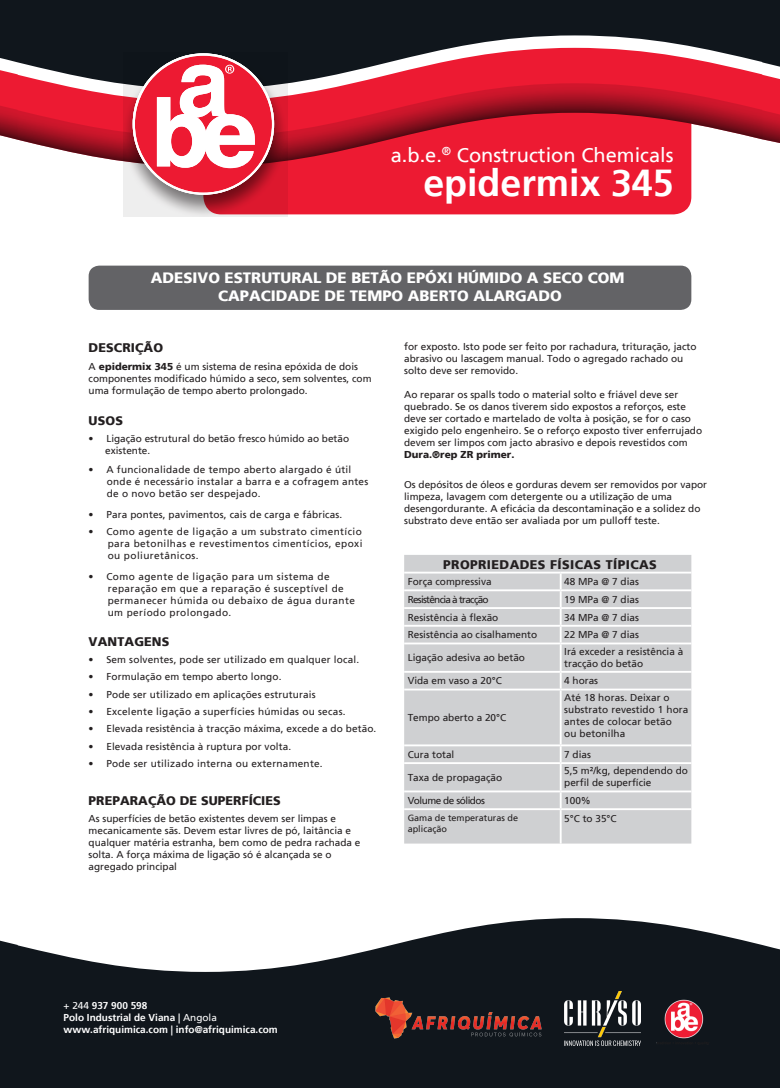
<style>
.page{position:relative;width:780px;height:1088px;background:#fff}
.page>*{position:absolute;margin:0;border:0;box-sizing:border-box;transform-origin:0 0}
.t1{font:700 37.5px "Frutiger LT";color:#fff}
.t2{font:20px "Frutiger LT";color:#fff}
.t3{font:900 15px/18px "Frutiger LT";color:#fff;text-align:center}
.t4{font:900 12.5px "Frutiger LT";letter-spacing:.01em;color:#231f20}
.t5{font:900 12.5px "Frutiger LT";letter-spacing:.03em;color:#231f20}
.t6{font:10px/12px "Frutiger LT";color:#231f20}
.t7{font:10px/12px "Frutiger LT";letter-spacing:.025em;color:#231f20}
.t8{font:10px/12px "Frutiger LT";letter-spacing:.04em;color:#231f20}
.t9{font:700 10px/12px "Frutiger LT";color:#fff}
.t10{font:10px "Frutiger LT";letter-spacing:-.075em;color:#231f20}
.t11{font:900 10px "Frutiger LT";color:#231f20}
.t12{font:10px "Frutiger LT";letter-spacing:-.05em;color:#231f20}
.t13{font:9.12px/10.9px "Frutiger LT";color:#231f20}
.s1{font-weight:900}
.s2{font-weight:400}
</style>
<div class="page">
<div style="left:203px;top:105px;width:488px;height:109px;background:#ed1a32;border-radius:18px"></div>
<svg style="left:0;top:89px;width:780px;height:78px"></svg>
<svg style="left:0;top:0;width:780px;height:89px;background:#59313a"></svg>
<div style="left:89px;top:266px;width:602px;height:44px;background:#636366;border-radius:11px"></div>
<svg style="left:0;top:918px;width:780px;height:170px;fill:#10161c"></svg>
<svg style="left:123px;top:52px;width:164px;height:165px"></svg>
<svg style="left:133px;top:53px;width:141px;height:142px"></svg>
<div style="left:404px;top:555px;width:287px;height:288px;background:#cfd0d2"></div>
<hr style="left:404px;top:572px;width:156px;height:1px;background:#fff">
<hr style="left:560px;top:572px;width:131px;height:1px;background:#fff">
<hr style="left:404px;top:589px;width:156px;height:2px;background:#fff">
<hr style="left:560px;top:589px;width:131px;height:2px;background:#fff">
<hr style="left:404px;top:607px;width:156px;height:2px;background:#fff">
<hr style="left:560px;top:607px;width:131px;height:2px;background:#fff">
<hr style="left:404px;top:625px;width:156px;height:2px;background:#fff">
<hr style="left:560px;top:625px;width:131px;height:2px;background:#fff">
<svg style="left:559px;top:573px;width:2px;height:69px"></svg>
<hr style="left:404px;top:642px;width:156px;height:2px;background:#fff">
<hr style="left:560px;top:642px;width:131px;height:2px;background:#fff">
<hr style="left:559px;top:644px;width:2px;height:27px;background:#fff">
<hr style="left:404px;top:671px;width:156px;height:2px;background:#fff">
<hr style="left:560px;top:671px;width:131px;height:2px;background:#fff">
<svg style="left:559px;top:673px;width:2px;height:15px"></svg>
<hr style="left:404px;top:688px;width:156px;height:2px;background:#fff">
<hr style="left:560px;top:688px;width:131px;height:2px;background:#fff">
<hr style="left:559px;top:690px;width:2px;height:54px;background:#fff">
<hr style="left:404px;top:744px;width:156px;height:2px;background:#fff">
<hr style="left:560px;top:744px;width:131px;height:2px;background:#fff">
<svg style="left:559px;top:746px;width:2px;height:16px"></svg>
<hr style="left:404px;top:762px;width:156px;height:2px;background:#fff">
<hr style="left:560px;top:762px;width:131px;height:2px;background:#fff">
<hr style="left:559px;top:764px;width:2px;height:26px;background:#fff">
<hr style="left:404px;top:790px;width:156px;height:2px;background:#fff">
<hr style="left:560px;top:790px;width:131px;height:2px;background:#fff">
<svg style="left:559px;top:792px;width:2px;height:16px"></svg>
<hr style="left:404px;top:808px;width:156px;height:2px;background:#fff">
<hr style="left:560px;top:808px;width:131px;height:2px;background:#fff">
<hr style="left:559px;top:810px;width:2px;height:33px;background:#fff">
<img style="left:565px;top:991px;width:75px;height:55px">
<img style="left:650px;top:990px;width:66px;height:64px">
<img style="left:360px;top:987px;width:197px;height:62px">
<h2 class="t2" style="left:391px;top:143px;width:284px">a.b.e.<sup>®</sup> Construction Chemicals</h2>
<h1 class="t1" style="left:423px;top:161px;width:252px">epidermix 345</h1>
<h3 class="t3" style="left:151px;top:269px;width:475px">ADESIVO ESTRUTURAL DE BETÃO EPÓXI HÚMIDO A SECO COM<br>CAPACIDADE DE TEMPO ABERTO ALARGADO</h3>
<p class="t4" style="left:89px;top:340px;width:76px">DESCRIÇÃO</p>
<p class="t6" style="left:89px;top:360px;width:284px">A <span class="s1">epidermix 345</span> é um sistema de resina epóxida de dois componentes modificado húmido a seco, sem solventes, com uma formulação de tempo aberto prolongado.</p>
<p class="t4" style="left:89px;top:413px;width:36px">USOS</p>
<p class="t6" style="left:105px;top:433px;width:245px;text-indent:-17px">• Ligação estrutural do betão fresco húmido ao betão existente.</p>
<p class="t7" style="left:107px;top:464px;width:263px;text-indent:-18px">• A funcionalidade de tempo aberto alargado é útil onde é necessário instalar a barra e a cofragem antes de o novo betão ser despejado.</p>
<p class="t6" style="left:89px;top:509px;width:255px">• Para pontes, pavimentos, cais de carga e fábricas.</p>
<p class="t6" style="left:108px;top:526px;width:256px;text-align:justify;text-indent:-19px">• Como agente de ligação a um substrato cimentício para betonilhas e revestimentos cimentícios, epoxi ou poliuretânicos.</p>
<p class="t8" style="left:108px;top:571px;width:249px;text-indent:-19px">• Como agente de ligação para um sistema de reparação em que a reparação é susceptível de permanecer húmida ou debaixo de água durante um período prolongado.</p>
<p class="t4" style="left:89px;top:634px;width:82px">VANTAGENS</p>
<p class="t6" style="left:89px;top:654px;width:272px">• Sem solventes, pode ser utilizado em qualquer local.</p>
<p class="t6" style="left:89px;top:671px;width:194px">• Formulação em tempo aberto longo.</p>
<p class="t6" style="left:89px;top:688px;width:228px">• Pode ser utilizado em aplicações estruturais</p>
<p class="t7" style="left:89px;top:705px;width:258px">• Excelente ligação a superfícies húmidas ou secas.</p>
<p class="t6" style="left:89px;top:723px;width:289px">• Elevada resistência à tracção máxima, excede a do betão.</p>
<p class="t6" style="left:89px;top:740px;width:204px">• Elevada resistência à ruptura por volta.</p>
<p class="t7" style="left:89px;top:757px;width:235px">• Pode ser utilizado interna ou externamente.</p>
<p class="t4" style="left:89px;top:793px;width:194px">PREPARAÇÃO DE SUPERFÍCIES</p>
<p class="t6" style="left:89px;top:813px;width:273px">As superfícies de betão existentes devem ser limpas e mecanicamente sãs. Devem estar livres de pó, laitância e qualquer matéria estranha, bem como de pedra rachada e solta. A força máxima de ligação só é alcançada se o agregado principal</p>
<p class="t6" style="left:404px;top:340px;width:294px">for exposto. Isto pode ser feito por rachadura, trituração, jacto abrasivo ou lascagem manual. Todo o agregado rachado ou solto deve ser removido.</p>
<p class="t6" style="left:404px;top:389px;width:299px">Ao reparar os spalls todo o material solto e friável deve ser quebrado. Se os danos tiverem sido expostos a reforços, este deve ser cortado e martelado de volta à posição, se for o caso exigido pelo engenheiro. Se o reforço exposto tiver enferrujado devem ser limpos com jacto abrasivo e depois revestidos com</p>
<p class="t11" style="left:404px;top:449px;width:112px">Dura.®rep ZR primer.</p>
<p class="t6" style="left:404px;top:478px;width:304px">Os depósitos de óleos e gorduras devem ser removidos por vapor limpeza, lavagem com detergente ou a utilização de uma desengordurante. A eficácia da descontaminação e a solidez do substrato deve então ser avaliada por um pulloff teste.</p>
<p class="t5" style="left:443px;top:557px;width:215px">PROPRIEDADES FÍSICAS TÍPICAS</p>
<p class="t6" style="left:407px;top:576px;width:85px">Força compressiva</p>
<p class="t6" style="left:564px;top:576px;width:76px">48 MPa @ 7 dias</p>
<p class="t10" style="left:407px;top:593px;width:82px">Resistência à tracção</p>
<p class="t6" style="left:564px;top:593px;width:76px">19 MPa @ 7 dias</p>
<p class="t6" style="left:407px;top:611px;width:92px">Resistência à flexão</p>
<p class="t6" style="left:564px;top:611px;width:76px">34 MPa @ 7 dias</p>
<p class="t6" style="left:407px;top:629px;width:131px">Resistência ao cisalhamento</p>
<p class="t6" style="left:564px;top:629px;width:76px">22 MPa @ 7 dias</p>
<p class="t6" style="left:407px;top:652px;width:119px">Ligação adesiva ao betão</p>
<p class="t6" style="left:564px;top:645px;width:120px">Irá exceder a resistência à tracção do betão</p>
<p class="t6" style="left:407px;top:675px;width:96px">Vida em vaso a 20°C</p>
<p class="t6" style="left:564px;top:675px;width:35px">4 horas</p>
<p class="t6" style="left:407px;top:712px;width:100px">Tempo aberto a 20°C</p>
<p class="t6" style="left:564px;top:691px;width:126px">Até 18 horas. Deixar o substrato revestido 1 hora antes de colocar betão<br>ou betonilha</p>
<p class="t6" style="left:407px;top:748px;width:48px">Cura total</p>
<p class="t6" style="left:564px;top:748px;width:28px">7 dias</p>
<p class="t6" style="left:407px;top:771px;width:96px">Taxa de propagação</p>
<p class="t6" style="left:564px;top:765px;width:125px">5,5 m²/kg, dependendo do perfil de superfície</p>
<p class="t12" style="left:407px;top:795px;width:79px">Volume de sólidos</p>
<p class="t6" style="left:564px;top:795px;width:28px">100%</p>
<p class="t13" style="left:407px;top:812px;width:112px">Gama de temperaturas de aplicação</p>
<p class="t6" style="left:564px;top:812px;width:54px">5°C to 35°C</p>
<p class="t9" style="left:64px;top:1000px;width:216px"><span class="s2">+ 244</span> 937 900 598<br>Polo Industrial de Viana | <span class="s2">Angola </span>www.afriquimica.com | info@afriquimica.com</p>
</div>
